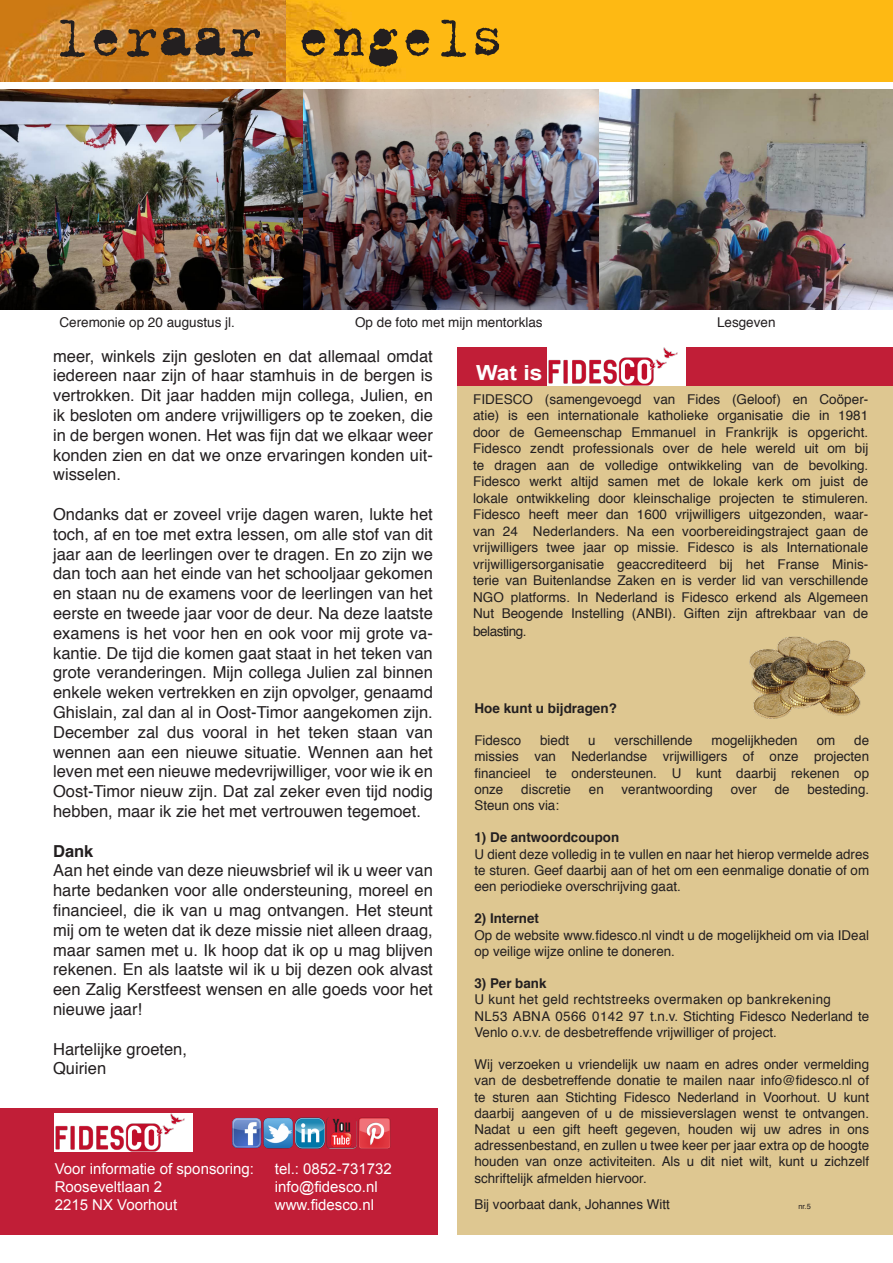
<style>
.page{position:relative;width:893px;height:1263px;background:#fff}
.page>*{position:absolute;margin:0;border:0;box-sizing:border-box;transform-origin:0 0}
.t1{font:63px "Trixie Extra";color:#231f20}
.t2{font:700 20.85px "Arial";color:#fff;scale:1.1 1}
.t3{font:16.5px/19.8px "Helvetica";color:#231f20;text-align:justify}
.t4{font:700 16.5px "Helvetica";color:#231f20}
.t5{font:15px "Arial";color:#fff}
.t6{font:13.5px/16.5px "Helvetica";color:#231f20;text-align:justify}
.t7{font:700 13.5px "Helvetica";color:#231f20}
.t8{font:13.5px "Helvetica";letter-spacing:.025em;color:#231f20}
.t9{font:13.5px "Helvetica";letter-spacing:-.035em;color:#231f20}
.t10{font:7.5px "Helvetica";color:#231f20}
</style>
<div class="page">
<div style="left:274px;top:0;width:619px;height:81px;background:#feb913"></div>
<img style="left:286px;top:1px;width:110px;height:80px">
<img style="left:0;top:0;width:286px;height:81px">
<div style="left:0;top:1108px;width:437px;height:126px;background:#c11e37"></div>
<div style="left:54px;top:1114px;width:139px;height:38px;background:#fff"></div>
<img style="left:55px;top:1114px;width:130px;height:38px">
<img style="left:232px;top:1117px;width:159px;height:32px">
<img style="left:0;top:90px;width:893px;height:219px">
<div style="left:458px;top:347px;width:435px;height:57px;background:#c11e37"></div>
<div style="left:458px;top:386px;width:435px;height:848px;background:#dec791"></div>
<div style="left:547px;top:347px;width:139px;height:39px;background:#fff"></div>
<img style="left:548px;top:347px;width:130px;height:39px">
<img style="left:749px;top:636px;width:117px;height:83px">
<p class="t1" style="left:54px;top:4px;width:452px">leraar engels</p>
<p class="t6" style="left:59px;top:315px;width:177px">Ceremonie op 20 augustus jl.</p>
<p class="t6" style="left:355px;top:314px;width:189px">Op de foto met mijn mentorklas</p>
<p class="t6" style="left:717px;top:314px;width:60px">Lesgeven</p>
<p class="t3" style="left:53px;top:346px;width:381px">meer, winkels zijn gesloten en dat allemaal omdat iedereen naar zijn of haar stamhuis in de bergen is vertrokken. Dit jaar hadden mijn collega, Julien, en ik besloten om andere vrijwilligers op te zoeken, die in de bergen wonen. Het was fijn dat we elkaar weer konden zien en dat we onze ervaringen konden uit&shy;wisselen.</p>
<p class="t3" style="left:53px;top:505px;width:381px">Ondanks dat er zoveel vrije dagen waren, lukte het toch, af en toe met extra lessen, om alle stof van dit jaar aan de leerlingen over te dragen. En zo zijn we dan toch aan het einde van het schooljaar gekomen en staan nu de examens voor de leerlingen van het eerste en tweede jaar voor de deur. Na deze laatste examens is het voor hen en ook voor mij grote va&shy;kantie. De tijd die komen gaat staat in het teken van grote veranderingen. Mijn collega Julien zal binnen enkele weken vertrekken en zijn opvolger, genaamd Ghislain, zal dan al in Oost-Timor aangekomen zijn.<br>December zal dus vooral in het teken staan van wennen aan een nieuwe situatie. Wennen aan het leven met een nieuwe medevrijwilliger, voor wie ik en Oost-Timor nieuw zijn. Dat zal zeker even tijd nodig hebben, maar ik zie het met vertrouwen tegemoet.</p>
<p class="t4" style="left:53px;top:837px;width:42px">Dank</p>
<p class="t3" style="left:53px;top:861px;width:381px">Aan het einde van deze nieuwsbrief wil ik u weer van harte bedanken voor alle ondersteuning, moreel en financieel, die ik van u mag ontvangen. Het steunt mij om te weten dat ik deze missie niet alleen draag, maar samen met u. Ik hoop dat ik op u mag blijven rekenen. En als laatste wil ik u bij dezen ook alvast een Zalig Kerstfeest wensen en alle goeds voor het nieuwe jaar!</p>
<p class="t3" style="left:53px;top:1039px;width:135px">Hartelijke groeten,</p>
<p class="t3" style="left:53px;top:1059px;width:55px">Quirien</p>
<p class="t2" style="left:476px;top:359px;width:62px">Wat is</p>
<p class="t6" style="left:473px;top:391px;width:397px">FIDESCO (samengevoegd van Fides (Geloof) en Coöper&shy;atie) is een internationale katholieke organisatie die in 1981 door de Gemeenschap Emmanuel in Frankrijk is opgericht.<br>Fidesco zendt professionals over de hele wereld uit om bij te dragen aan de volledige ontwikkeling van de bevolking.</p>
<p class="t6" style="left:473px;top:473px;width:397px">Fidesco werkt altijd samen met de lokale kerk om juist de</p>
<p class="t6" style="left:473px;top:490px;width:397px">lokale ontwikkeling door kleinschalige projecten te stimuleren.<br>Fidesco heeft meer dan 1600 vrijwilligers uitgezonden, waar&shy;van 24 Nederlanders. Na een voorbereidingstraject gaan de vrijwilligers twee jaar op missie. Fidesco is als Internationale vrijwilligersorganisatie geaccrediteerd bij het Franse Minis&shy;terie van Buitenlandse Zaken en is verder lid van verschillende NGO platforms. In Nederland is Fidesco erkend als Algemeen Nut Beogende Instelling (ANBI). Giften zijn aftrekbaar van de</p>
<p class="t9" style="left:473px;top:621px;width:55px">belasting.</p>
<p class="t7" style="left:474px;top:697px;width:144px">Hoe kunt u bijdragen?</p>
<p class="t6" style="left:474px;top:733px;width:48px">Fidesco</p>
<p class="t6" style="left:540px;top:733px;width:30px">biedt</p>
<p class="t6" style="left:588px;top:733px;width:9px">u</p>
<p class="t6" style="left:615px;top:733px;width:79px">verschillende</p>
<p class="t6" style="left:711px;top:733px;width:88px">mogelijkheden</p>
<p class="t6" style="left:817px;top:733px;width:20px">om</p>
<p class="t6" style="left:854px;top:733px;width:16px">de</p>
<p class="t6" style="left:474px;top:749px;width:396px">missies van Nederlandse vrijwilligers of onze projecten</p>
<p class="t6" style="left:474px;top:765px;width:396px">financieel te ondersteunen. U kunt daarbij rekenen op</p>
<p class="t6" style="left:474px;top:781px;width:30px">onze</p>
<p class="t6" style="left:521px;top:781px;width:51px">discretie</p>
<p class="t6" style="left:589px;top:781px;width:16px">en</p>
<p class="t6" style="left:622px;top:781px;width:93px">verantwoording</p>
<p class="t6" style="left:731px;top:781px;width:27px">over</p>
<p class="t6" style="left:775px;top:781px;width:16px">de</p>
<p class="t6" style="left:807px;top:781px;width:63px">besteding.</p>
<p class="t6" style="left:474px;top:797px;width:86px">Steun ons via:</p>
<p class="t7" style="left:474px;top:827px;width:146px">1) De antwoordcoupon</p>
<p class="t6" style="left:474px;top:846px;width:396px">U dient deze volledig in te vullen en naar het hierop vermelde adres te sturen. Geef daarbij aan of het om een eenmalige donatie of om een periodieke overschrijving gaat.</p>
<p class="t7" style="left:474px;top:908px;width:66px">2) Internet</p>
<p class="t6" style="left:474px;top:927px;width:396px">Op de website www.fidesco.nl vindt u de mogelijkheid om via IDeal op veilige wijze online te doneren.</p>
<p class="t7" style="left:474px;top:972px;width:74px">3) Per bank</p>
<p class="t8" style="left:474px;top:989px;width:358px">U kunt het geld rechtstreeks overmaken op bankrekening</p>
<p class="t6" style="left:474px;top:1008px;width:396px">NL53 ABNA 0566 0142 97 t.n.v. Stichting Fidesco Nederland te<br>Venlo o.v.v. de desbetreffende vrijwilliger of project.</p>
<p class="t6" style="left:474px;top:1057px;width:396px">Wij verzoeken u vriendelijk uw naam en adres onder vermelding</p>
<p class="t6" style="left:474px;top:1073px;width:396px">van de desbetreffende donatie te mailen naar info@fidesco.nl of</p>
<p class="t6" style="left:474px;top:1089px;width:396px">te sturen aan Stichting Fidesco Nederland in Voorhout. U kunt</p>
<p class="t6" style="left:474px;top:1105px;width:396px">daarbij aangeven of u de missieverslagen wenst te ontvangen.<br>Nadat u een gift heeft gegeven, houden wij uw adres in ons adressenbestand, en zullen u twee keer per jaar extra op de hoogte houden van onze activiteiten. Als u dit niet wilt, kunt u zichzelf schriftelijk afmelden hiervoor.</p>
<p class="t6" style="left:474px;top:1196px;width:197px">Bij voorbaat dank, Johannes Witt</p>
<p class="t10" style="left:798px;top:1200px;width:14px">nr.5</p>
<p class="t5" style="left:55px;top:1158px;width:201px">Voor informatie of sponsoring:</p>
<p class="t5" style="left:55px;top:1176px;width:109px">Rooseveltlaan 2</p>
<p class="t5" style="left:55px;top:1194px;width:124px">2215 NX Voorhout</p>
<p class="t5" style="left:275px;top:1158px;width:118px">tel.: 0852-731732</p>
<p class="t5" style="left:275px;top:1176px;width:104px">info@fidesco.nl</p>
<p class="t5" style="left:275px;top:1194px;width:101px">www.fidesco.nl</p>
</div>
